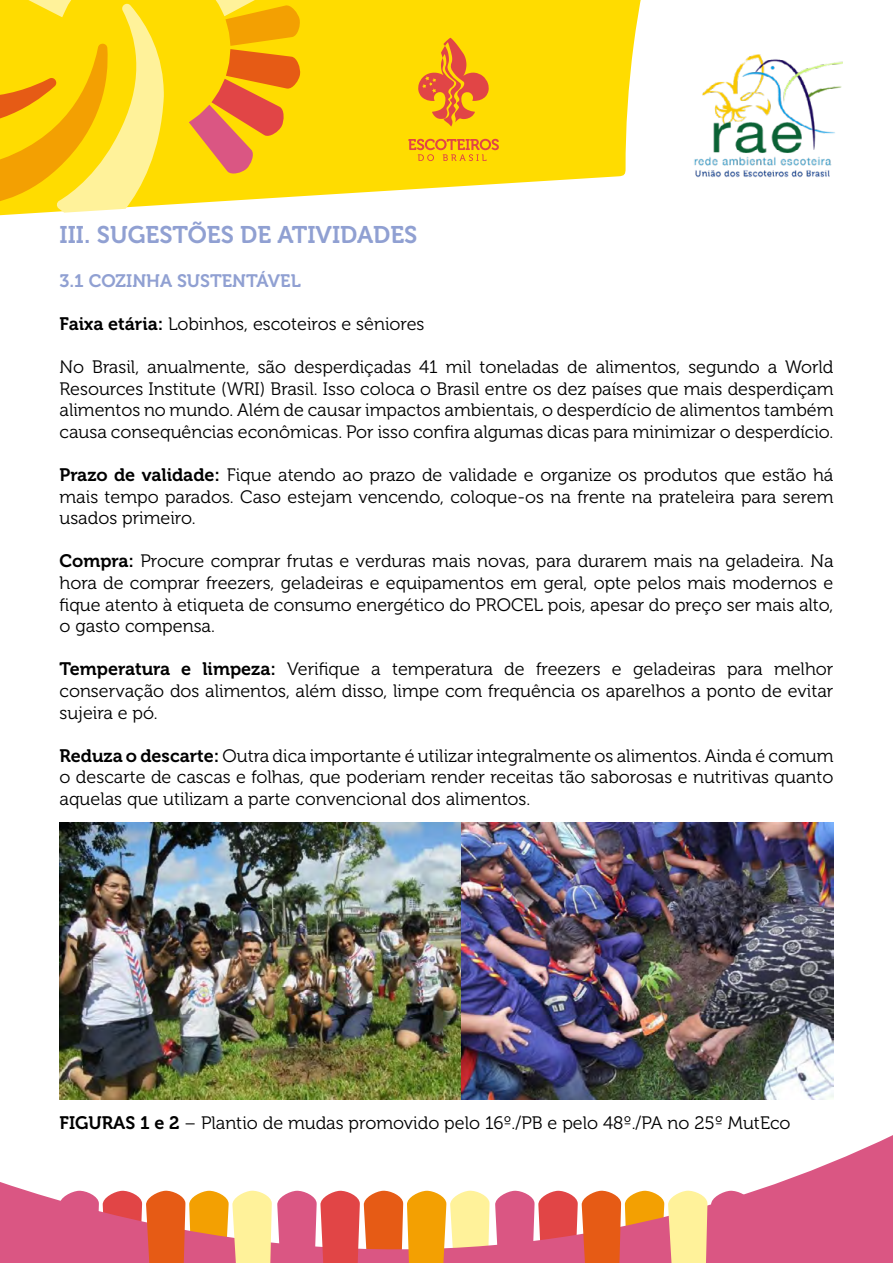
<style>
.page{position:relative;width:893px;height:1263px;background:#fff}
.page>*{position:absolute;margin:0;border:0;box-sizing:border-box;transform-origin:0 0}
.t1{font:24px "Museo 700";color:#90a0d2}
.t2{font:18px/21.6px "Museo 300";color:#000;text-align:justify}
.t3{font:18px "Museo 700";color:#90a0d2}
.s1{font-family:"Museo 700"}
</style>
<div class="page">
<img style="left:694px;top:54px;width:148px;height:124px">
<svg style="left:164px;top:0;width:477px;height:205px;background:#fee021"></svg>
<svg style="left:189px;top:0;width:112px;height:176px;background:#f4aa1a"></svg>
<svg style="left:0;top:0;width:164px;height:216px;background:#fcd529"></svg>
<svg style="left:408px;top:139px;width:91px;height:22px;background:#f5af14"></svg>
<svg style="left:418px;top:38px;width:71px;height:89px;background:#f3a21a"></svg>
<svg style="left:0;top:971px;width:893px;height:292px"></svg>
<svg style="left:59px;top:1190px;width:691px;height:73px;background:#e88671"></svg>
<img style="left:60px;top:823px;width:402px;height:276px">
<img style="left:462px;top:823px;width:371px;height:276px">
<h1 class="t1" style="left:60px;top:222px;width:359px">III. SUGESTÕES DE ATIVIDADES</h1>
<p class="t3" style="left:60px;top:270px;width:243px">3.1 COZINHA SUSTENTÁVEL</p>
<p class="t2" style="left:60px;top:313px;width:366px"><span class="s1">Faixa etária:</span> Lobinhos, escoteiros e sêniores</p>
<p class="t2" style="left:60px;top:356px;width:775px">No Brasil, anualmente, são desperdiçadas 41 mil toneladas de alimentos, segundo a World Resources Institute (WRI) Brasil. Isso coloca o Brasil entre os dez países que mais desperdiçam alimentos no mundo. Além de causar impactos ambientais, o desperdício de alimentos também causa consequências econômicas. Por isso confira algumas dicas para minimizar o desperdício.</p>
<p class="t2" style="left:60px;top:464px;width:775px"><span class="s1">Prazo de validade:</span> Fique atendo ao prazo de validade e organize os produtos que estão há mais tempo parados. Caso estejam vencendo, coloque-os na frente na prateleira para serem usados primeiro.</p>
<p class="t2" style="left:60px;top:551px;width:775px"><span class="s1">Compra:</span> Procure comprar frutas e verduras mais novas, para durarem mais na geladeira. Na hora de comprar freezers, geladeiras e equipamentos em geral, opte pelos mais modernos e fique atento à etiqueta de consumo energético do PROCEL pois, apesar do preço ser mais alto, o gasto compensa.</p>
<p class="t2" style="left:60px;top:659px;width:775px"><span class="s1">Temperatura e limpeza:</span> Verifique a temperatura de freezers e geladeiras para melhor conservação dos alimentos, além disso, limpe com frequência os aparelhos a ponto de evitar sujeira e pó.</p>
<p class="t2" style="left:60px;top:745px;width:775px"><span class="s1">Reduza o descarte:</span> Outra dica importante é utilizar integralmente os alimentos. Ainda é comum o descarte de cascas e folhas, que poderiam render receitas tão saborosas e nutritivas quanto aquelas que utilizam a parte convencional dos alimentos.</p>
<p class="t2" style="left:60px;top:1112px;width:732px"><span class="s1">FIGURAS 1 e 2</span> – Plantio de mudas promovido pelo 16º./PB e pelo 48º./PA no 25º MutEco</p>
</div>
